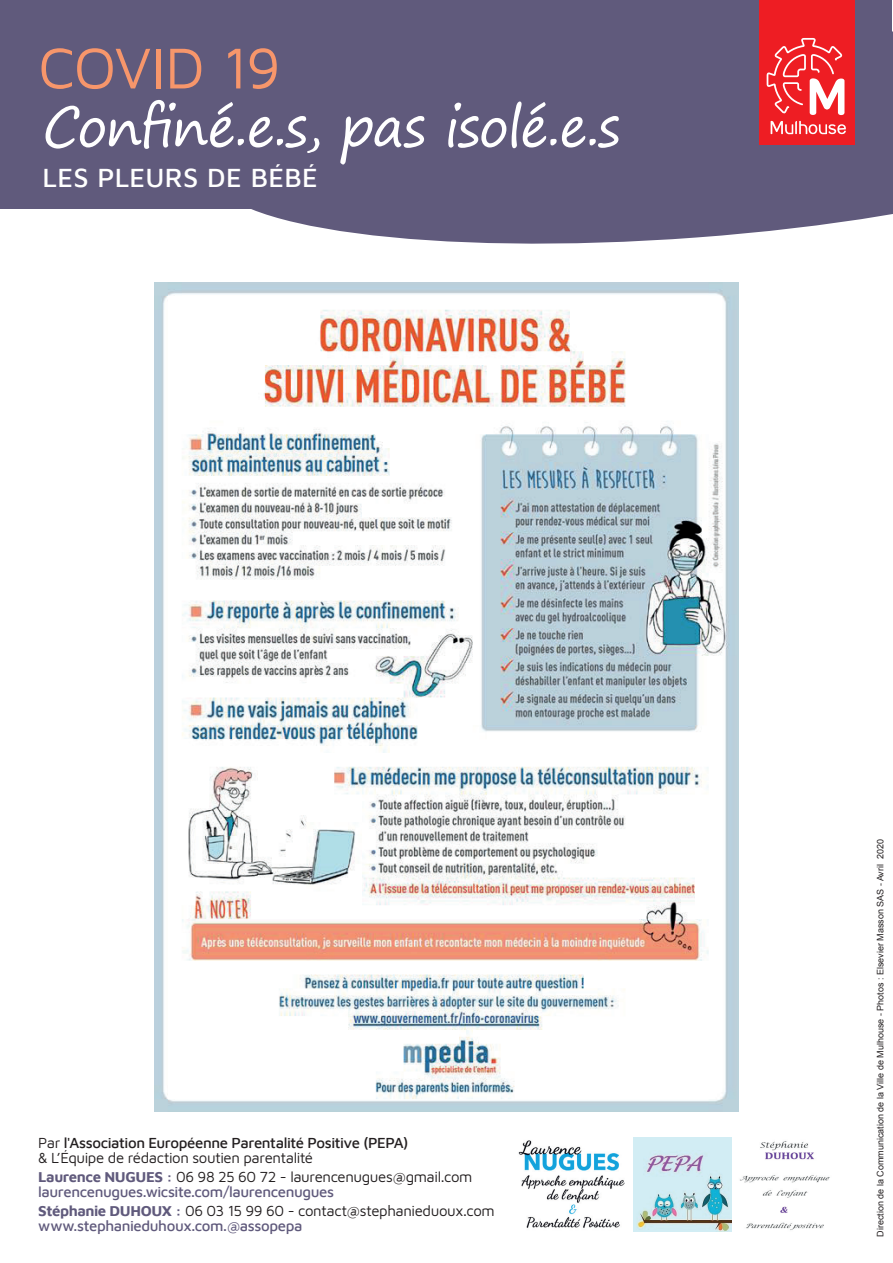
<style>
.page{position:relative;width:893px;height:1263px;background:#fff}
.page>*{position:absolute;margin:0;border:0;box-sizing:border-box;transform-origin:0 0}
.t1{font:59.4px "Maven Pro";letter-spacing:-.03em;color:#f7966b}
.t2{font:54px "Segoe Print";letter-spacing:-.035em;color:#fff}
.t3{font:500 27px "Maven Pro";letter-spacing:.015em;color:#fff}
.t4{font:500 15px/15px "Maven Pro";letter-spacing:-.025em;color:#605a7c}
.t5{font:500 15px/15px "Maven Pro";letter-spacing:-.025em;color:#231f20}
.t6{font:15px/15px "Maven Pro";letter-spacing:-.025em;color:#231f20}
.t7{font:9px "Arial";color:#231f20}
.s1{font-weight:400}
.s2{font-weight:700}
.s3{font-weight:400;color:#231f20}
.s4{font-weight:700;color:#605a7c}
.s5{font-weight:500;color:#605a7c}
</style>
<div class="page">
<div style="left:0;top:0;width:892px;height:208px;background:#605a7c"></div>
<svg style="left:206px;top:31px;width:687px;height:213px"></svg>
<div style="left:759px;top:0;width:96px;height:145px;background:#ee1d23"></div>
<svg style="left:771px;top:121px;width:75px;height:13px"></svg>
<svg style="left:767px;top:38px;width:77px;height:77px"></svg>
<img style="left:155px;top:282px;width:583px;height:829px">
<img style="left:518px;top:1137px;width:312px;height:94px">
<h1 class="t1" style="left:38px;top:27px;width:244px">COVID 19</h1>
<h2 class="t2" style="left:43px;top:79px;width:579px">Confiné.e.s, pas isolé.e.s</h2>
<h3 class="t3" style="left:43px;top:159px;width:277px">LES PLEURS DE BÉBÉ</h3>
<p class="t5" style="left:38px;top:1134px;width:372px"><span class="s1">Par</span> l'Association Européenne Parentalité Positive (PEPA) <span class="s1">&amp; L’Équipe de rédaction soutien parentalité</span></p>
<p class="t4" style="left:38px;top:1168px;width:436px"><span class="s2">Laurence NUGUES :</span> <span class="s3">06 98 25 60 72 - laurencenugues@gmail.com </span>laurencenugues.wicsite.com/laurencenugues</p>
<p class="t6" style="left:38px;top:1203px;width:458px"><span class="s4">Stéphanie DUHOUX :</span> 06 03 15 99 60 - contact@stephanieduoux.com <span class="s5">www.stephanieduhoux.com.@assopepa</span></p>
<p class="t7" style="left:874px;top:1237px;width:399px;rotate:-90deg">Direction de la Communication de la Ville de Mulhouse - Photos : Elsevier Masson SAS - Avril 2020</p>
</div>
